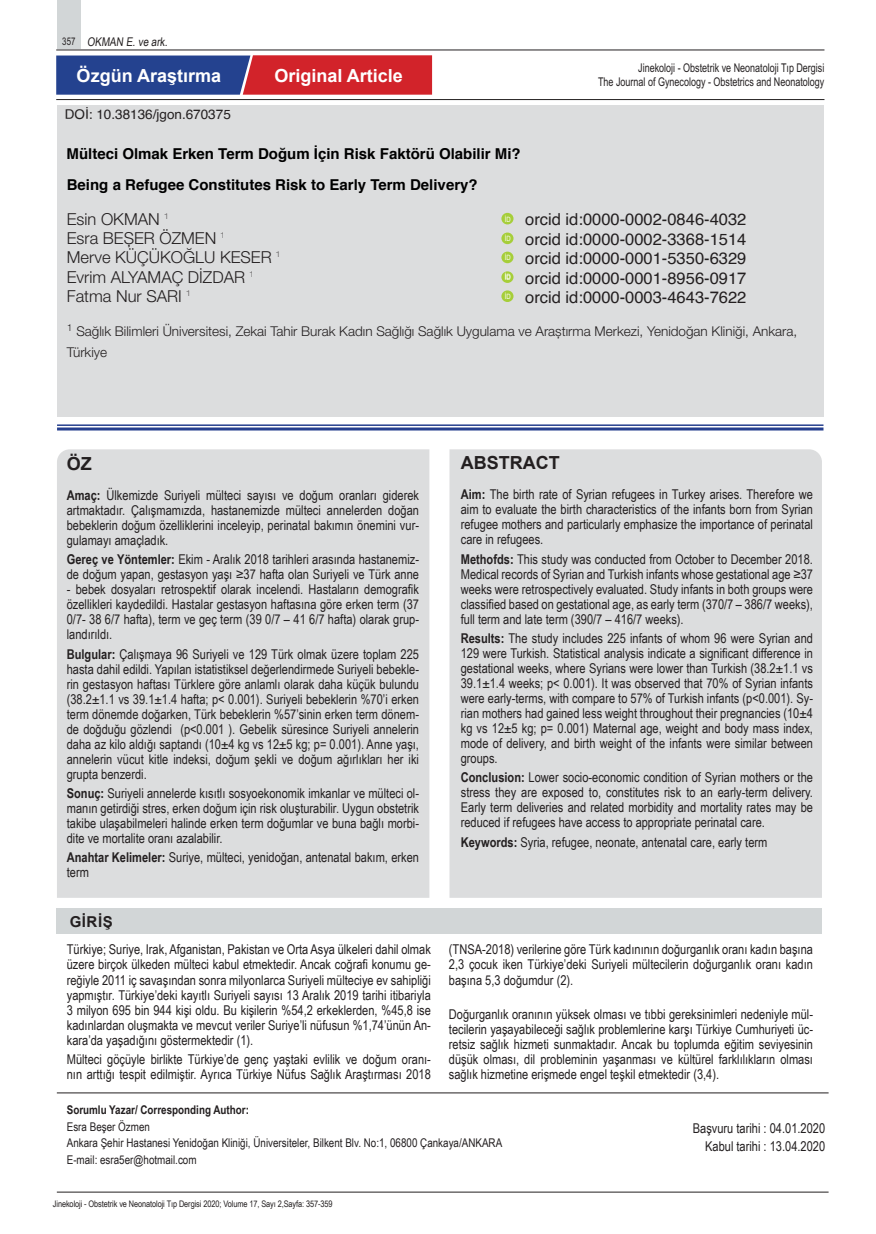
<style>
.page{position:relative;width:876px;height:1234px;background:#fff}
.page>*{position:absolute;margin:0;border:0;box-sizing:border-box;transform-origin:0 0}
.Normal_wrd_1{font:700 18px "Arial";color:#fff}
.Normal_wrd_1-2{font:700 18px "Arial";color:#231f20}
.Normal_wrd_1-3{font:16.5px "Helvetica";color:#231f20}
.Normal_wrd_1-4{font:300 16.5px "Helvetica Neue LT Pro";color:#231f20}
.Normal_wrd_1-5{font:700 15px "Helvetica";color:#000}
.Normal_wrd_1-6{font:700 15px "Arial";letter-spacing:.035em;color:#231f20}
.Normal_wrd_1-7{font:13.5px/15px "Arial Narrow";color:#231f20;text-align:justify}
.Normal_wrd_1-8{font:300 13.5px/20.2px "Helvetica Neue LT Pro";color:#231f20}
.Normal_wrd_1-9{font:13.5px "Helvetica";color:#231f20}
.Normal_wrd_1-10{font:12px "Arial Narrow";color:#231f20}
.t1{font:12px "Arial Th";color:#231f20}
.Normal_wrd_1-11{font:700 12px "Arial Narrow";color:#231f20}
.t2{font:10.5px "Arial Th";color:#231f20}
.Normal_wrd_1-12{font:9px "Arial Narrow";letter-spacing:-.01em;color:#231f20}
.Normal_wrd_1-13{font:7.2px "Arial Narrow";letter-spacing:.04em;color:#fff}
.s1{font-weight:700}
</style>
<div class="page">
<svg style="left:56px;top:55px;width:376px;height:40px;background:#7d3861"></svg>
<div style="left:57px;top:105px;width:766px;height:312px;background:#dcddde"></div>
<div style="left:57px;top:449px;width:372px;height:448px;background:#dcddde"></div>
<div style="left:449px;top:449px;width:372px;height:448px;background:#dcddde"></div>
<hr style="left:57px;top:1092px;width:771px;height:1px;background:#231f20">
<hr style="left:57px;top:1191px;width:771px;height:1px;background:#231f20">
<hr style="left:57px;top:427px;width:766px;height:3px;background:#253f8e">
<hr style="left:57px;top:424px;width:766px;height:2px;background:#253f8e">
<hr style="left:56px;top:99px;width:768px;height:1px;background:#231f20">
<hr style="left:56px;top:50px;width:768px;height:1px;background:#231f20">
<div style="left:501px;top:251px;width:12px;height:12px;background:#a6ce39;border-radius:50%"></div>
<div style="left:501px;top:290px;width:12px;height:12px;background:#a6ce39;border-radius:50%"></div>
<div style="left:501px;top:213px;width:12px;height:11px;background:#a6ce39;border-radius:50%"></div>
<div style="left:501px;top:271px;width:12px;height:12px;background:#a6ce39;border-radius:50%"></div>
<div style="left:501px;top:232px;width:12px;height:12px;background:#a6ce39;border-radius:50%"></div>
<div style="left:57px;top:0;width:24px;height:48px;background:#d2d6d7"></div>
<div style="left:57px;top:908px;width:764px;height:26px;background:#d2d6d7"></div>
<p class="t2" style="left:62px;top:36px;width:15px">357</p>
<p class="Normal_wrd_1-10" style="left:87px;top:32px;width:84px">OKMAN E.ve ark.</p>
<p class="Normal_wrd_1" style="left:77px;top:63px;width:146px">Özgün Araştırma</p>
<p class="Normal_wrd_1" style="left:274px;top:63px;width:130px">Original Article</p>
<p class="Normal_wrd_1-9" style="left:65px;top:104px;width:167px">DOİ: 10.38136/jgon.670375</p>
<p class="Normal_wrd_1-5" style="left:66px;top:142px;width:456px">Mülteci Olmak Erken Term Doğum İçin Risk Faktörü Olabilir Mi?</p>
<p class="Normal_wrd_1-5" style="left:67px;top:173px;width:412px">Being a Refugee Constitutes Risk to Early Term Delivery?</p>
<p class="t1" style="left:638px;top:61px;width:188px">Jinekoloji - Obstetrik ve Neonatoloji Tıp Dergisi</p>
<p class="t1" style="left:598px;top:76px;width:228px">The Journal of Gynecology - Obstetrics and Neonatology</p>
<p class="Normal_wrd_1-4" style="left:67px;top:209px;width:103px">Esin OKMAN <sup>1</sup></p>
<p class="Normal_wrd_1-13" style="left:504px;top:214px;width:8px">İD</p>
<p class="Normal_wrd_1-3" style="left:525px;top:207px;width:223px">orcid id:0000-0002-0846-4032</p>
<p class="Normal_wrd_1-4" style="left:67px;top:228px;width:159px">Esra BEŞER ÖZMEN <sup>1</sup></p>
<p class="Normal_wrd_1-4" style="left:67px;top:247px;width:215px">Merve KÜÇÜKOĞLU KESER <sup>1</sup></p>
<p class="Normal_wrd_1-4" style="left:67px;top:286px;width:125px">Fatma Nur SARI <sup>1</sup></p>
<p class="Normal_wrd_1-4" style="left:67px;top:267px;width:188px">Evrim ALYAMAÇ DİZDAR <sup>1</sup></p>
<p class="Normal_wrd_1-13" style="left:504px;top:233px;width:8px">İD</p>
<p class="Normal_wrd_1-3" style="left:525px;top:226px;width:223px">orcid id:0000-0002-3368-1514</p>
<p class="Normal_wrd_1-13" style="left:504px;top:252px;width:8px">İD</p>
<p class="Normal_wrd_1-13" style="left:504px;top:291px;width:8px">İD</p>
<p class="Normal_wrd_1-13" style="left:504px;top:271px;width:8px">İD</p>
<p class="Normal_wrd_1-3" style="left:525px;top:245px;width:223px">orcid id:0000-0001-5350-6329</p>
<p class="Normal_wrd_1-3" style="left:525px;top:284px;width:223px">orcid id:0000-0003-4643-7622</p>
<p class="Normal_wrd_1-3" style="left:525px;top:265px;width:223px">orcid id:0000-0001-8956-0917</p>
<p class="Normal_wrd_1-8" style="left:67px;top:321px;width:731px"><sup>1</sup> Sağlık Bilimleri Üniversitesi, Zekai Tahir Burak Kadın Sağlığı Sağlık Uygulama ve Araştırma Merkezi, Yenidoğan Kliniği, Ankara,<br>Türkiye</p>
<p class="Normal_wrd_1-2" style="left:67px;top:451px;width:27px">ÖZ</p>
<p class="Normal_wrd_1-7" style="left:67px;top:487px;width:354px"><span class="s1">Amaç:</span> Ülkemizde Suriyeli mülteci sayısı ve doğum oranları giderek artmaktadır. Çalışmamızda, hastanemizde mülteci annelerden doğan bebeklerin doğum özelliklerini inceleyip, perinatal bakımın önemini vur&shy;gulamayı amaçladık.</p>
<p class="Normal_wrd_1-7" style="left:67px;top:551px;width:354px"><span class="s1">Gereç ve Yöntemler:</span> Ekim - Aralık 2018 tarihleri arasında hastanemiz&shy;de doğum yapan, gestasyon yaşı ≥37 hafta olan Suriyeli ve Türk anne</p>
<p class="Normal_wrd_1-7" style="left:67px;top:581px;width:354px">- bebek dosyaları retrospektif olarak incelendi. Hastaların demografik özellikleri kaydedildi. Hastalar gestasyon haftasına göre erken term (37<br>0/7- 38 6/7 hafta), term ve geç term (39 0/7 – 41 6/7 hafta) olarak grup&shy;landırıldı.</p>
<p class="Normal_wrd_1-7" style="left:67px;top:645px;width:354px"><span class="s1">Bulgular:</span> Çalışmaya 96 Suriyeli ve 129 Türk olmak üzere toplam 225 hasta dahil edildi. Yapılan istatistiksel değerlendirmede Suriyeli bebekle&shy;rin gestasyon haftası Türklere göre anlamlı olarak daha küçük bulundu (38.2±1.1 vs 39.1±1.4 hafta; p&lt; 0.001). Suriyeli bebeklerin %70’i erken term dönemde doğarken, Türk bebeklerin %57’sinin erken term dönem&shy;de doğduğu gözlendi (p&lt;0.001 ). Gebelik süresince Suriyeli annelerin daha az kilo aldığı saptandı (10±4 kg vs 12±5 kg; p= 0.001). Anne yaşı, annelerin vücut kitle indeksi, doğum şekli ve doğum ağırlıkları her iki grupta benzerdi.</p>
<p class="Normal_wrd_1-7" style="left:67px;top:785px;width:354px"><span class="s1">Sonuç:</span> Suriyeli annelerde kısıtlı sosyoekonomik imkanlar ve mülteci ol&shy;manın getirdiği stres, erken doğum için risk oluşturabilir. Uygun obstetrik takibe ulaşabilmeleri halinde erken term doğumlar ve buna bağlı morbi&shy;dite ve mortalite oranı azalabilir.</p>
<p class="Normal_wrd_1-7" style="left:67px;top:849px;width:354px"><span class="s1">Anahtar Kelimeler:</span> Suriye, mülteci, yenidoğan, antenatal bakım, erken term</p>
<p class="Normal_wrd_1-6" style="left:70px;top:911px;width:44px">GIRIŞ</p>
<p class="Normal_wrd_1-7" style="left:67px;top:941px;width:365px">Türkiye; Suriye, Irak, Afganistan, Pakistan ve Orta Asya ülkeleri dahil olmak üzere birçok ülkeden mülteci kabul etmektedir. Ancak coğrafi konumu ge&shy;reğiyle 2011 iç savaşından sonra milyonlarca Suriyeli mülteciye ev sahipliği yapmıştır. Türkiye’deki kayıtlı Suriyeli sayısı 13 Aralık 2019 tarihi itibariyla 3 milyon 695 bin 944 kişi oldu. Bu kişilerin %54,2 erkeklerden, %45,8 ise kadınlardan oluşmakta ve mevcut veriler Suriye’li nüfusun %1,74’ünün An&shy;kara’da yaşadığını göstermektedir (1).</p>
<p class="Normal_wrd_1-7" style="left:67px;top:1050px;width:365px">Mülteci göçüyle birlikte Türkiye’de genç yaştaki evlilik ve doğum oranı&shy;nın arttığı tespit edilmiştir. Ayrıca Türkiye Nüfus Sağlık Araştırması 2018</p>
<p class="Normal_wrd_1-2" style="left:461px;top:450px;width:100px">ABSTRACT</p>
<p class="Normal_wrd_1-7" style="left:461px;top:486px;width:354px"><span class="s1">Aim:</span> The birth rate of Syrian refugees in Turkey arises. Therefore we aim to evaluate the birth characteristics of the infants born from Syrian refugee mothers and particularly emphasize the importance of perinatal care in refugees.</p>
<p class="Normal_wrd_1-7" style="left:461px;top:551px;width:354px"><span class="s1">Methofds:</span> This study was conducted from October to December 2018.<br>Medical records of Syrian and Turkish infants whose gestational age ≥37 weeks were retrospectively evaluated. Study infants in both groups were classified based on gestational age, as early term (370/7 – 386/7 weeks), full term and late term (390/7 – 416/7 weeks).</p>
<p class="Normal_wrd_1-7" style="left:461px;top:630px;width:354px"><span class="s1">Results:</span> The study includes 225 infants of whom 96 were Syrian and 129 were Turkish. Statistical analysis indicate a significant difference in gestational weeks, where Syrians were lower than Turkish (38.2±1.1 vs 39.1±1.4 weeks; p&lt; 0.001). It was observed that 70% of Syrian infants were early-terms, with compare to 57% of Turkish infants (p&lt;0.001). Sy&shy;rian mothers had gained less weight throughout their pregnancies (10±4 kg vs 12±5 kg; p= 0.001) Maternal age, weight and body mass index, mode of delivery, and birth weight of the infants were similar between groups.</p>
<p class="Normal_wrd_1-7" style="left:461px;top:769px;width:354px"><span class="s1">Conclusion:</span> Lower socio-economic condition of Syrian mothers or the stress they are exposed to, constitutes risk to an early-term delivery.<br>Early term deliveries and related morbidity and mortality rates may be reduced if refugees have access to appropriate perinatal care.</p>
<p class="Normal_wrd_1-7" style="left:461px;top:833px;width:308px"><span class="s1">Keywords:</span> Syria, refugee, neonate, antenatal care, early term</p>
<p class="Normal_wrd_1-7" style="left:449px;top:941px;width:365px">(TNSA-2018) verilerine göre Türk kadınının doğurganlık oranı kadın başına 2,3 çocuk iken Türkiye’deki Suriyeli mültecilerin doğurganlık oranı kadın başına 5,3 doğumdur (2).</p>
<p class="Normal_wrd_1-7" style="left:449px;top:1005px;width:365px">Doğurganlık oranının yüksek olması ve tıbbi gereksinimleri nedeniyle mül&shy;tecilerin yaşayabileceği sağlık problemlerine karşı Türkiye Cumhuriyeti üc&shy;retsiz sağlık hizmeti sunmaktadır. Ancak bu toplumda eğitim seviyesinin düşük olması, dil probleminin yaşanması ve kültürel farklılıkların olması sağlık hizmetine erişmede engel teşkil etmektedir (3,4).</p>
<p class="Normal_wrd_1-11" style="left:67px;top:1100px;width:184px">Sorumlu Yazar/ Corresponding Author:</p>
<p class="Normal_wrd_1-10" style="left:67px;top:1117px;width:85px">Esra Beşer Özmen</p>
<p class="Normal_wrd_1-10" style="left:67px;top:1134px;width:437px">Ankara Şehir Hastanesi Yenidoğan Kliniği, Üniversiteler, Bilkent Blv. No:1, 06800 Çankaya/ANKARA</p>
<p class="Normal_wrd_1-10" style="left:67px;top:1150px;width:131px">E-mail: esra5er@hotmail.com</p>
<p class="Normal_wrd_1-12" style="left:53px;top:1196px;width:281px">Jinekoloji - Obstetrik ve Neonatoloji Tıp Dergisi 2020; Volume 17, Sayı 2,Sayfa: 357-359</p>
<p class="Normal_wrd_1-7" style="left:692px;top:1119px;width:134px">Başvuru tarihi : 04.01.2020</p>
<p class="Normal_wrd_1-7" style="left:705px;top:1137px;width:122px">Kabul tarihi : 13.04.2020</p>
</div>
